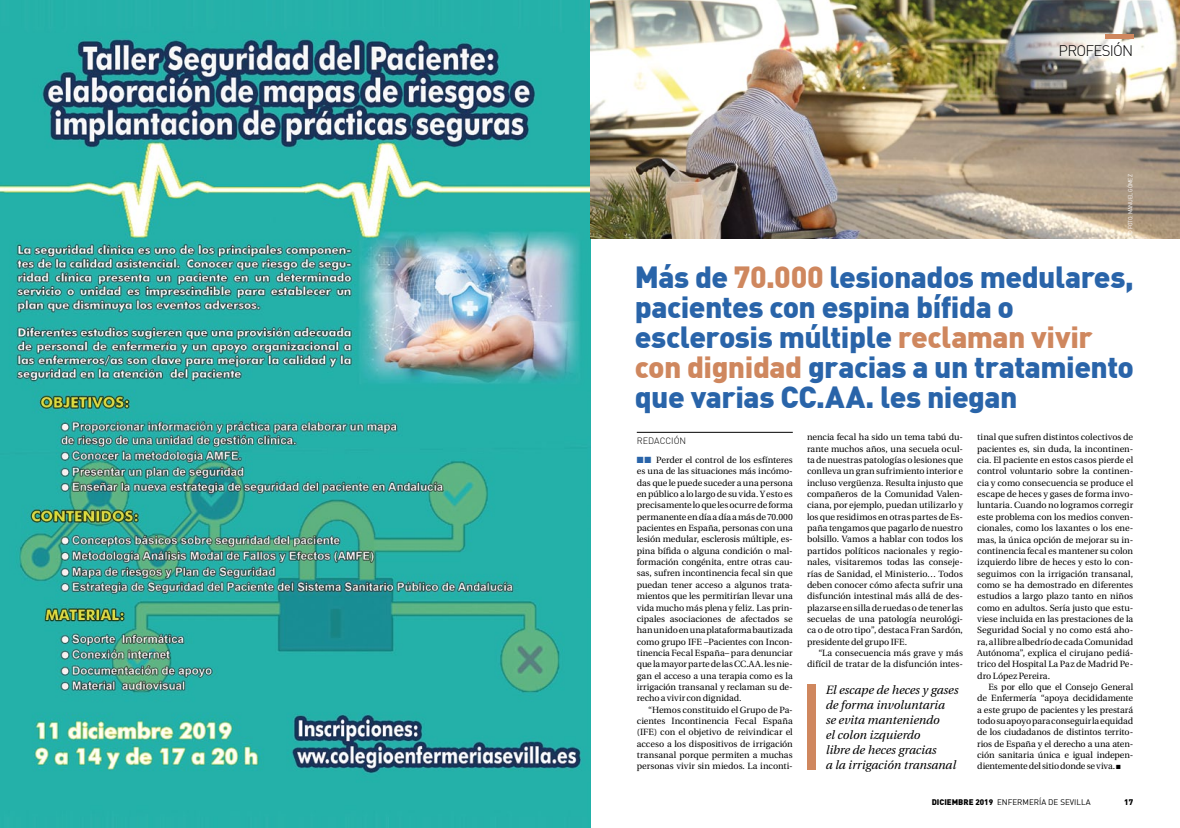
<style>
.page{position:relative;width:1180px;height:828px;background:#fff}
.page>*{position:absolute;margin:0;border:0;box-sizing:border-box;transform-origin:0 0}
.t1{font:900 30px/30px "DIN";letter-spacing:-.02em;color:#2964a9}
.t2{font:300 15px "DIN";letter-spacing:-.05em;color:#000}
.t3{font:italic 12px/15px "Utopia";color:#000}
.t4{font:9px/11.3px "Utopia";letter-spacing:-.005em;color:#000;text-align:justify}
.t5{font:300 9px "DIN";color:#000}
.t6{font:8px "DIN";color:#000}
.t7{font:900 8px "DIN";color:#000}
.t8{font:6px "DIN";letter-spacing:-.015em;color:#fff;scale:.9 1}
.s1{color:#cf875e}
.s2{color:#2964a9}
.s3{font-weight:900}
</style>
<div class="page">
<img style="left:0;top:0;width:590px;height:828px">
<hr style="left:636px;top:432px;width:156px;height:1px;background:#000">
<div style="left:806px;top:685px;width:9px;height:85px;background:#cf875e"></div>
<img style="left:590px;top:0;width:589px;height:238px">
<hr style="left:1104px;top:34px;width:28px;height:4px;background:#cf875e">
<h2 class="t2" style="left:1058px;top:42px;width:76px">PROFESIÓN</h2>
<p class="t8" style="left:1126px;top:235px;width:69px;rotate:-90deg">© FOTO: MANUEL GÓMEZ</p>
<h1 class="t1" style="left:634px;top:261px;width:500px">Más de <span class="s1">70.000</span> lesionados medulares, pacientes con espina bífida o esclerosis múltiple <span class="s1">reclaman vivir con dignidad</span> gracias a un tratamiento que varias CC.AA. les niegan</h1>
<p class="t5" style="left:636px;top:435px;width:51px">REDACCIÓN</p>
<p class="t4" style="left:636px;top:454px;width:157px"><span class="s2">■■</span> Perder el control de los esfínteres es una de las situaciones más incómo&shy;das que le puede suceder a una persona en público a lo largo de su vida. Y esto es precisamente lo que les ocurre de forma permanente en día a día a más de 70.000 pacientes en España, personas con una lesión medular, esclerosis múltiple, es&shy;pina bífida o alguna condición o mal&shy;formación congénita, entre otras cau&shy;sas, sufren incontinencia fecal sin que puedan tener acceso a algunos trata&shy;mientos que les permitirían llevar una vida mucho más plena y feliz. Las prin&shy;cipales asociaciones de afectados se han unido en una plataforma bautizada como grupo IFE –Pacientes con Incon&shy;tinencia Fecal España– para denunciar que la mayor parte de las CC.AA. les nie&shy;gan el acceso a una terapia como es la irrigación transanal y reclaman su de&shy;recho a vivir con dignidad.</p>
<p class="t4" style="left:636px;top:704px;width:157px;text-indent:11px">“Hemos constituido el Grupo de Pa&shy;cientes Incontinencia Fecal España (IFE) con el objetivo de reivindicar el acceso a los dispositivos de irrigación transanal porque permiten a muchas personas vivir sin miedos. La inconti-</p>
<p class="t4" style="left:806px;top:432px;width:157px">nencia fecal ha sido un tema tabú du&shy;rante muchos años, una secuela ocul&shy;ta de nuestras patologías o lesiones que conlleva un gran sufrimiento interior e incluso vergüenza. Resulta injusto que compañeros de la Comunidad Valen&shy;ciana, por ejemplo, puedan utilizarlo y los que residimos en otras partes de Es&shy;paña tengamos que pagarlo de nuestro bolsillo. Vamos a hablar con todos los partidos políticos nacionales y regio&shy;nales, visitaremos todas las conseje&shy;rías de Sanidad, el Ministerio… Todos deben conocer cómo afecta sufrir una disfunción intestinal más allá de des&shy;plazarse en silla de ruedas o de tener las secuelas de una patología neurológi&shy;ca o de otro tipo”, destaca Fran Sardón, presidente del grupo IFE.</p>
<p class="t4" style="left:806px;top:647px;width:157px;text-align:right">“La consecuencia más grave y más difícil de tratar de la disfunción intes-</p>
<h3 class="t3" style="left:825px;top:683px;width:134px">El escape de heces y gases de forma involuntaria<br>se evita manteniendo<br>el colon izquierdo<br>libre de heces gracias<br>a la irrigación transanal</h3>
<p class="t4" style="left:977px;top:432px;width:157px">tinal que sufren distintos colectivos de pacientes es, sin duda, la incontinen&shy;cia. El paciente en estos casos pierde el control voluntario sobre la continen&shy;cia y como consecuencia se produce el escape de heces y gases de forma invo&shy;luntaria. Cuando no logramos corregir este problema con los medios conven&shy;cionales, como los laxantes o los ene&shy;mas, la única opción de mejorar su in&shy;continencia fecal es mantener su colon izquierdo libre de heces y esto lo con&shy;seguimos con la irrigación transanal, como se ha demostrado en diferentes estudios a largo plazo tanto en niños como en adultos. Sería justo que estu&shy;viese incluida en las prestaciones de la Seguridad Social y no como está aho&shy;ra, al libre albedrío de cada Comunidad Autónoma”, explica el cirujano pediá&shy;trico del Hospital La Paz de Madrid Pe&shy;dro López Pereira.</p>
<p class="t4" style="left:977px;top:681px;width:157px;text-indent:11px">Es por ello que el Consejo General de Enfermería “apoya decididamente a este grupo de pacientes y les prestará todo su apoyo para conseguir la equidad de los ciudadanos de distintos territo&shy;rios de España y el derecho a una aten&shy;ción sanitaria única e igual indepen&shy;dientemente del sitio donde se viva. ■</p>
<p class="t6" style="left:931px;top:797px;width:160px"><span class="s3">DICIEMBRE 2019</span> ENFERMERÍA DE SEVILLA</p>
<p class="t7" style="left:1124px;top:797px;width:10px">17</p>
</div>
